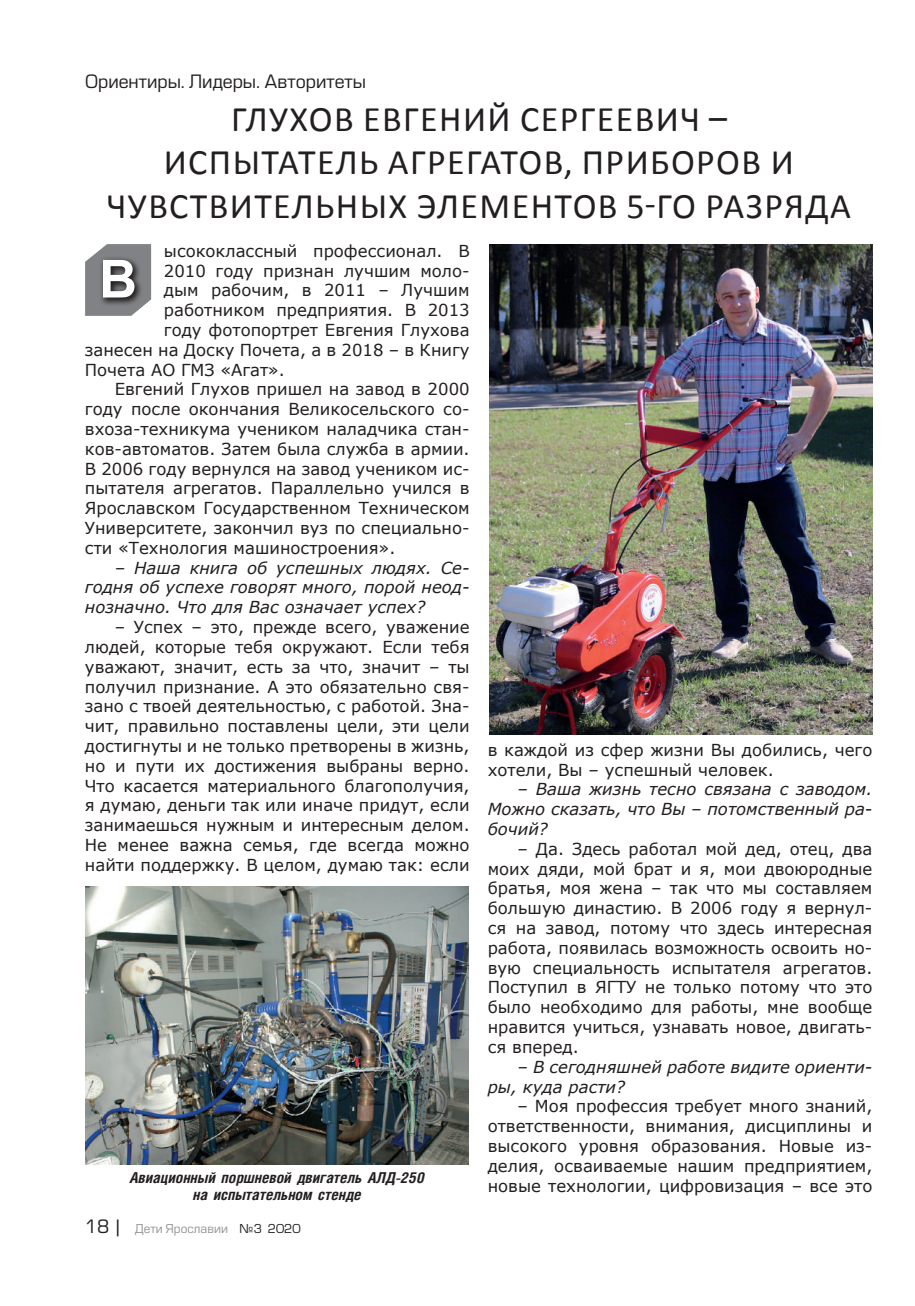
<style>
.page{position:relative;width:915px;height:1306px;background:#fff}
.page>*{position:absolute;margin:0;border:0;box-sizing:border-box;transform-origin:0 0}
.t1{font:700 52.5px "Arial";color:#fff}
.t2{font:36px/43.2px "Calibri";letter-spacing:.04em;color:#231f20;text-align:center}
.t3{font:18px "Europe";color:#231f20}
.t4{font:16.5px/19.8px "Verdana";color:#231f20;text-align:justify}
.t5{font:italic 16.5px/19.8px "Verdana";color:#231f20;text-align:justify}
.t6{font:italic 700 15px/16.2px "ez Helios Cond";color:#231f20;text-align:center;scale:1.05 1}
.t7{font:12px "Europe";color:#939598}
.s1{font-size:18px;color:#231f20}
.s2{color:#231f20}
</style>
<div class="page">
<div style="left:34px;top:527px;width:40px;height:62px;background:#fafafa"></div>
<svg style="left:85px;top:244px;width:66px;height:72px;background:#939497"></svg>
<svg style="left:99px;top:256px;width:44px;height:51px;background:#535254"></svg>
<img style="left:489px;top:244px;width:383px;height:490px">
<img style="left:85px;top:886px;width:383px;height:278px">
<p class="t3" style="left:85px;top:71px;width:282px">Ориентиры. Лидеры. Авторитеты</p>
<h2 class="t2" style="left:106px;top:98px;width:745px">Глухов Евгений Сергеевич –<br>испытатель агрегатов, приборов и чувствительных элементов 5-го разряда</h2>
<h1 class="t1" style="left:99px;top:244px;width:39px">В</h1>
<p class="t4" style="left:164px;top:241px;width:307px">ысококлассный профессионал. В</p>
<p class="t4" style="left:164px;top:260px;width:307px">2010 году признан лучшим моло-</p>
<p class="t4" style="left:164px;top:280px;width:307px">дым рабочим, в 2011 – Лучшим</p>
<p class="t4" style="left:164px;top:300px;width:307px">работником предприятия. В 2013</p>
<p class="t4" style="left:164px;top:320px;width:307px">году фотопортрет Евгения Глухова</p>
<p class="t4" style="left:85px;top:340px;width:386px">занесен на Доску Почета, а в 2018 – в Книгу</p>
<p class="t4" style="left:85px;top:359px;width:201px">Почета АО ГМЗ «Агат».</p>
<p class="t4" style="left:115px;top:379px;width:356px">Евгений Глухов пришел на завод в 2000</p>
<p class="t4" style="left:85px;top:399px;width:386px">году после окончания Великосельского со-</p>
<p class="t4" style="left:85px;top:419px;width:386px">вхоза-техникума учеником наладчика стан-</p>
<p class="t4" style="left:85px;top:439px;width:386px">ков-автоматов. Затем была служба в армии.</p>
<p class="t4" style="left:85px;top:458px;width:386px">В 2006 году вернулся на завод учеником ис-</p>
<p class="t4" style="left:85px;top:478px;width:386px">пытателя агрегатов. Параллельно учился в</p>
<p class="t4" style="left:85px;top:498px;width:386px">Ярославском Государственном Техническом</p>
<p class="t4" style="left:85px;top:518px;width:386px">Университете, закончил вуз по специально-</p>
<p class="t4" style="left:85px;top:538px;width:312px">сти «Технология машиностроения».</p>
<p class="t5" style="left:85px;top:557px;width:386px;text-indent:30px">– Наша книга об успешных людях. Се&shy;годня об успехе говорят много, порой неод&shy;нозначно. Что для Вас означает успех?</p>
<p class="t4" style="left:85px;top:617px;width:386px;text-indent:30px">– Успех – это, прежде всего, уважение людей, которые тебя окружают. Если тебя уважают, значит, есть за что, значит – ты получил признание. А это обязательно свя&shy;зано с твоей деятельностью, с работой. Зна&shy;чит, правильно поставлены цели, эти цели достигнуты и не только претворены в жизнь, но и пути их достижения выбраны верно.<br>Что касается материального благополучия, я думаю, деньги так или иначе придут, если занимаешься нужным и интересным делом.<br>Не менее важна семья, где всегда можно найти поддержку. В целом, думаю так: если</p>
<p class="t4" style="left:487px;top:739px;width:386px">в каждой из сфер жизни Вы добились, чего хотели, Вы – успешный человек.</p>
<p class="t5" style="left:487px;top:779px;width:386px;text-indent:30px">– Ваша жизнь тесно связана с заводом.<br>Можно сказать, что Вы – потомственный ра&shy;бочий?</p>
<p class="t4" style="left:487px;top:838px;width:386px;text-indent:30px">– Да. Здесь работал мой дед, отец, два моих дяди, мой брат и я, мои двоюродные братья, моя жена – так что мы составляем большую династию. В 2006 году я вернул&shy;ся на завод, потому что здесь интересная работа, появилась возможность освоить но&shy;вую специальность испытателя агрегатов.<br>Поступил в ЯГТУ не только потому что это было необходимо для работы, мне вообще нравится учиться, узнавать новое, двигать&shy;ся вперед.</p>
<p class="t5" style="left:487px;top:1056px;width:386px;text-indent:30px">– В сегодняшней работе видите ориенти&shy;ры, куда расти?</p>
<p class="t4" style="left:487px;top:1096px;width:386px;text-indent:30px">– Моя профессия требует много знаний, ответственности, внимания, дисциплины и высокого уровня образования. Новые из&shy;делия, осваиваемые нашим предприятием, новые технологии, цифровизация – все это</p>
<p class="t6" style="left:130px;top:1169px;width:282px">Авиационный поршневой двигатель АЛД-250 на испытательном стенде</p>
<p class="t7" style="left:85px;top:1221px;width:217px"><span class="s1">18 |</span> Дети Ярославии <span class="s2">№3 2020</span></p>
</div>
